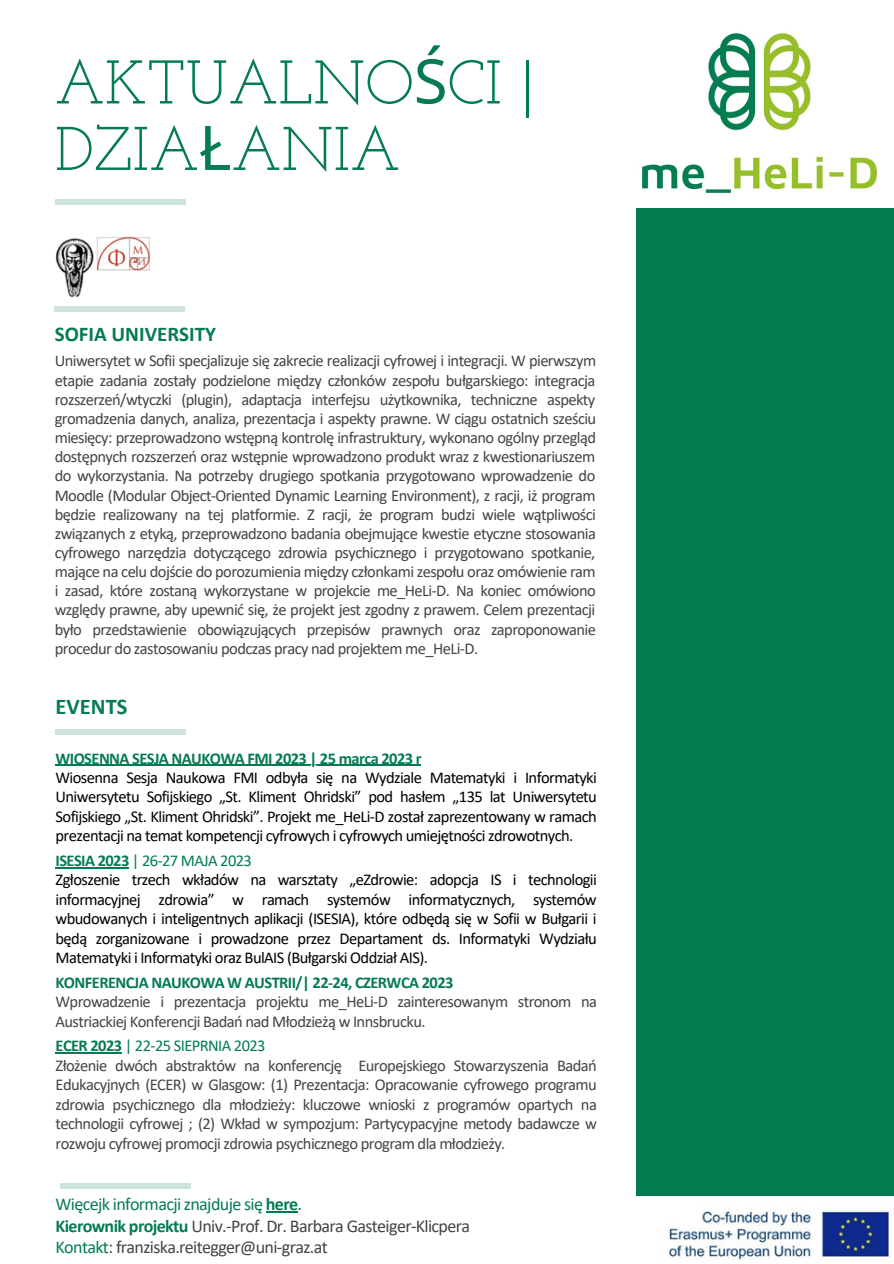
<style>
.page{position:relative;width:894px;height:1264px;background:#fff}
.page>*{position:absolute;margin:0;border:0;box-sizing:border-box;transform-origin:0 0}
.t1{font:61.5px/66.4px "Josefin Slab";color:#047c50}
.t2{font:700 22.5px "Calibri";color:#047c50}
.t3{font:700 21px "Calibri";color:#047c50}
.t4{font:18px "Calibri";letter-spacing:-.035em;color:#444440}
.t5{font:18px "Calibri";letter-spacing:-.035em;color:#047c50}
.t6{font:16.5px/19.2px "Calibri";letter-spacing:-.035em;color:#444440;text-align:justify}
.t7{font:16.5px/19.5px "Calibri";letter-spacing:-.035em;color:#000;text-align:justify}
.t8{font:700 16.5px "Calibri";letter-spacing:-.035em;color:#047c50}
.t9{font:16.5px "Calibri";letter-spacing:-.035em;color:#047c50}
.s1{font-family:"Noto Sans"}
.s2{font-weight:700}
.s3{color:#444440}
.s4{font-weight:700;color:#047c50}
.s5{color:#047c50}
</style>
<div class="page">
<div style="left:56px;top:200px;width:130px;height:5px;background:#cce4dc"></div>
<img style="left:667px;top:1207px;width:225px;height:53px">
<div style="left:55px;top:306px;width:130px;height:5px;background:#cce4dc"></div>
<img style="left:56px;top:236px;width:94px;height:62px">
<div style="left:635px;top:208px;width:258px;height:987px;background:#047c50"></div>
<img style="left:642px;top:33px;width:235px;height:160px">
<hr style="left:56px;top:764px;width:365px;height:2px;background:#047c50">
<hr style="left:56px;top:867px;width:73px;height:1px;background:#047c50">
<hr style="left:56px;top:1052px;width:66px;height:2px;background:#047c50">
<div style="left:56px;top:729px;width:130px;height:6px;background:#cce4dc"></div>
<hr style="left:266px;top:1211px;width:31px;height:1px;background:#047c50">
<div style="left:60px;top:1183px;width:130px;height:5px;background:#cce4dc"></div>
<p class="t1" style="left:55px;top:55px;width:481px">AKTUALNO<span class="s1">Ś</span>CI |<br>DZIA<span class="s1">Ł</span>ANIA</p>
<p class="t3" style="left:55px;top:325px;width:163px">SOFIA UNIVERSITY</p>
<p class="t6" style="left:55px;top:353px;width:543px">Uniwersytet w Sofii specjalizuje się zakrecie realizacji cyfrowej i integracji. W pierwszym etapie zadania zostały podzielone między członków zespołu bułgarskiego: integracja rozszerzeń/wtyczki (plugin), adaptacja interfejsu użytkownika, techniczne aspekty gromadzenia danych, analiza, prezentacja i aspekty prawne. W ciągu ostatnich sześciu miesięcy: przeprowadzono wstępną kontrolę infrastruktury, wykonano ogólny przegląd dostępnych rozszerzeń oraz wstępnie wprowadzono produkt wraz z kwestionariuszem do wykorzystania. Na potrzeby drugiego spotkania przygotowano wprowadzenie do Moodle (Modular Object-Oriented Dynamic Learning Environment), z racji, iż program będzie realizowany na tej platformie. Z racji, że program budzi wiele wątpliwości związanych z etyką, przeprowadzono badania obejmujące kwestie etyczne stosowania cyfrowego narzędzia dotyczącego zdrowia psychicznego i przygotowano spotkanie, mające na celu dojście do porozumienia między członkami zespołu oraz omówienie ram i zasad, które zostaną wykorzystane w projekcie me_HeLi-D. Na koniec omówiono względy prawne, aby upewnić się, że projekt jest zgodny z prawem. Celem prezentacji było przedstawienie obowiązujących przepisów prawnych oraz zaproponowanie procedur do zastosowaniu podczas pracy nad projektem me_HeLi-D.</p>
<p class="t2" style="left:56px;top:697px;width:73px">EVENTS</p>
<p class="t8" style="left:56px;top:751px;width:367px">WIOSENNA SESJA NAUKOWA FMI 2023 | 25 marca 2023 r</p>
<p class="t7" style="left:56px;top:769px;width:542px">Wiosenna Sesja Naukowa FMI odbyła się na Wydziale Matematyki i Informatyki Uniwersytetu Sofijskiego „St. Kliment Ohridski” pod hasłem „135 lat Uniwersytetu Sofijskiego „St. Kliment Ohridski”. Projekt me_HeLi-D został zaprezentowany w ramach prezentacji na temat kompetencji cyfrowych i cyfrowych umiejętności zdrowotnych.</p>
<p class="t9" style="left:56px;top:853px;width:198px"><span class="s2">ISESIA 2023</span> | 26-27 MAJA 2023</p>
<p class="t7" style="left:56px;top:871px;width:542px">Zgłoszenie trzech wkładów na warsztaty „eZdrowie: adopcja IS i technologii informacyjnej zdrowia” w ramach systemów informatycznych, systemów wbudowanych i inteligentnych aplikacji (ISЕSIA), które odbędą się w Sofii w Bułgarii i będą zorganizowane i prowadzone przez Departament ds. Informatyki Wydziału Matematyki i Informatyki oraz BulAIS (Bułgarski Oddział AIS).</p>
<p class="t8" style="left:56px;top:975px;width:399px">KONFERENCJA NAUKOWA W AUSTRII/| 22-24, CZERWCA 2023</p>
<p class="t6" style="left:56px;top:993px;width:543px">Wprowadzenie i prezentacja projektu me_HeLi-D zainteresowanym stronom na<br>Austriackiej Konferencji Badań nad Młodzieżą w Innsbrucku.</p>
<p class="t9" style="left:56px;top:1039px;width:211px"><span class="s2">ECER 2023</span> | 22-25 SIEPRNIA 2023</p>
<p class="t6" style="left:56px;top:1057px;width:542px">Złożenie dwóch abstraktów na konferencję Europejskiego Stowarzyszenia Badań Edukacyjnych (ECER) w Glasgow: (1) Prezentacja: Opracowanie cyfrowego programu zdrowia psychicznego dla młodzieży: kluczowe wnioski z programów opartych na technologii cyfrowej ; (2) Wkład w sympozjum: Partycypacyjne metody badawcze w rozwoju cyfrowej promocji zdrowia psychicznego program dla młodzieży.</p>
<p class="t5" style="left:56px;top:1196px;width:248px">Więcejk informacji znajduje się <span class="s2">here</span><span class="s3">.</span></p>
<p class="t4" style="left:56px;top:1218px;width:416px"><span class="s4">Kierownik projektu</span> Univ.-Prof. Dr. Barbara Gasteiger-Klicpera</p>
<p class="t4" style="left:56px;top:1239px;width:274px"><span class="s5">Kontakt</span>: franziska.reitegger@uni-graz.at</p>
</div>
